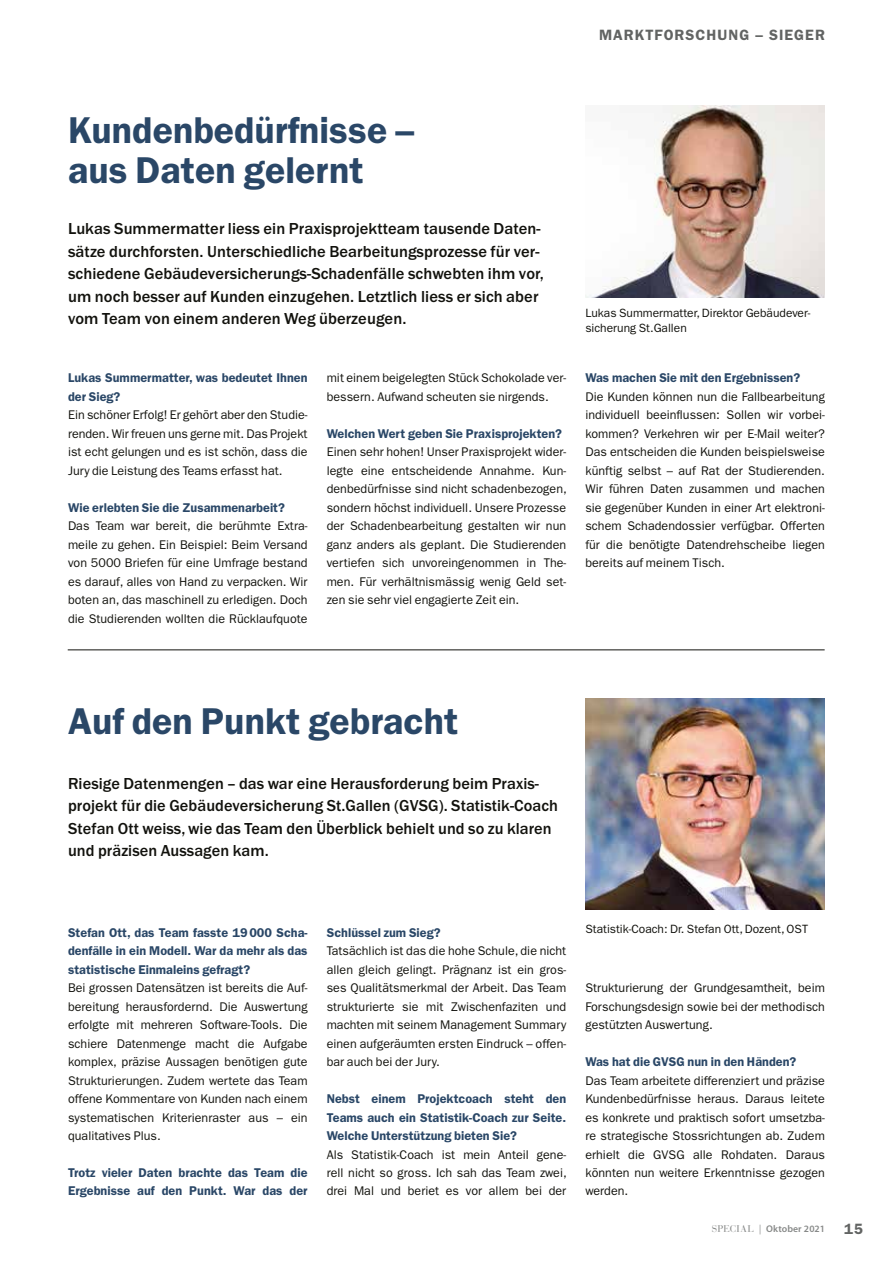
<style>
.page{position:relative;width:893px;height:1263px;background:#fff}
.page>*{position:absolute;margin:0;border:0;box-sizing:border-box;transform-origin:0 0}
.t1{font:600 37.5px/40.5px "Franklin Gothic LT";letter-spacing:.005em;color:#2a4767}
.t2{font:500 16.5px/22.5px "Franklin Gothic LT";letter-spacing:.005em;color:#12120d}
.t3{font:600 15px "Franklin Gothic LT";letter-spacing:.07em;color:#626463}
.t4{font:600 12.75px/18.5px "Franklin Gothic LT";letter-spacing:.005em;color:#2a4767}
.t5{font:12.6px/18.5px "Franklin Gothic LT";letter-spacing:.005em;color:#12120d;text-align:justify}
.t6{font:12px/15px "Franklin Gothic LT";color:#12120d}
.t7{font:600 9.75px "Myriad Pro";letter-spacing:.01em;color:#878988}
.s1{font-family:"Bauer Bodoni";font-weight:400}
</style>
<div class="page">
<img style="left:585px;top:106px;width:240px;height:192px">
<img style="left:585px;top:698px;width:240px;height:212px">
<hr style="left:68px;top:649px;width:757px;height:1px;background:#12120d">
<p class="t3" style="left:599px;top:26px;width:227px">MARKTFORSCHUNG – SIEGER</p>
<h1 class="t1" style="left:68px;top:110px;width:348px">Kundenbedürfnisse – aus Daten gelernt</h1>
<p class="t2" style="left:68px;top:218px;width:477px">Lukas Summermatter liess ein Praxisprojektteam tausende Daten&shy;sätze durchforsten. Unterschiedliche Bearbeitungsprozesse für ver&shy;schiedene Gebäudeversicherungs-Schadenfälle schwebten ihm vor, um noch besser auf Kunden einzugehen. Letztlich liess er sich aber vom Team von einem anderen Weg überzeugen.</p>
<p class="t4" style="left:68px;top:369px;width:241px">Lukas Summermatter, was bedeutet Ihnen der Sieg?</p>
<p class="t5" style="left:68px;top:406px;width:241px">Ein schöner Erfolg! Er gehört aber den Studie&shy;renden. Wir freuen uns gerne mit. Das Projekt ist echt gelungen und es ist schön, dass die Jury die Leistung des Teams erfasst hat.</p>
<p class="t4" style="left:68px;top:498px;width:218px">Wie erlebten Sie die Zusammenarbeit?</p>
<p class="t5" style="left:68px;top:517px;width:241px">Das Team war bereit, die berühmte Extra&shy;meile zu gehen. Ein Beispiel: Beim Versand von 5000 Briefen für eine Umfrage bestand es darauf, alles von Hand zu verpacken. Wir boten an, das maschinell zu erledigen. Doch die Studierenden wollten die Rücklaufquote</p>
<p class="t5" style="left:327px;top:369px;width:241px">mit einem beigelegten Stück Schokolade ver&shy;bessern. Aufwand scheuten sie nirgends.</p>
<p class="t4" style="left:327px;top:424px;width:237px">Welchen Wert geben Sie Praxisprojekten?</p>
<p class="t5" style="left:327px;top:443px;width:242px">Einen sehr hohen! Unser Praxisprojekt wider&shy;legte eine entscheidende Annahme. Kun&shy;denbedürfnisse sind nicht schadenbezogen, sondern höchst individuell. Unsere Prozesse der Schadenbearbeitung gestalten wir nun ganz anders als geplant. Die Studierenden vertiefen sich unvoreingenommen in The&shy;men. Für verhältnismässig wenig Geld set&shy;zen sie sehr viel engagierte Zeit ein.</p>
<p class="t6" style="left:585px;top:305px;width:227px">Lukas Summermatter, Direktor Gebäudever&shy;sicherung St.Gallen</p>
<p class="t4" style="left:585px;top:369px;width:216px">Was machen Sie mit den Ergebnissen?</p>
<p class="t5" style="left:585px;top:387px;width:241px">Die Kunden können nun die Fallbearbeitung individuell beeinflussen: Sollen wir vorbei&shy;kommen? Verkehren wir per E-Mail weiter?<br>Das entscheiden die Kunden beispielsweise künftig selbst – auf Rat der Studierenden.<br>Wir führen Daten zusammen und machen sie gegenüber Kunden in einer Art elektroni&shy;schem Schadendossier verfügbar. Offerten für die benötigte Datendrehscheibe liegen bereits auf meinem Tisch.</p>
<h1 class="t1" style="left:68px;top:700px;width:392px">Auf den Punkt gebracht</h1>
<h2 class="t2" style="left:68px;top:772px;width:491px">Riesige Datenmengen – das war eine Herausforderung beim Praxis&shy;projekt für die Gebäudeversicherung St.Gallen (GVSG). Statistik-Coach Stefan Ott weiss, wie das Team den Überblick behielt und so zu klaren und präzisen Aussagen kam.</h2>
<p class="t4" style="left:68px;top:923px;width:241px;text-align:justify">Stefan Ott, das Team fasste 19000 Scha&shy;denfälle in ein Modell. War da mehr als das statistische Einmaleins gefragt?</p>
<p class="t5" style="left:68px;top:979px;width:241px">Bei grossen Datensätzen ist bereits die Auf&shy;bereitung herausfordernd. Die Auswertung erfolgte mit mehreren Software-Tools. Die schiere Datenmenge macht die Aufgabe komplex, präzise Aussagen benötigen gute Strukturierungen. Zudem wertete das Team offene Kommentare von Kunden nach einem systematischen Kriterienraster aus – ein qualitatives Plus.</p>
<p class="t4" style="left:68px;top:1163px;width:241px">Trotz vieler Daten brachte das Team die<br>Ergebnisse auf den Punkt. War das der</p>
<p class="t4" style="left:327px;top:923px;width:116px">Schlüssel zum Sieg?</p>
<p class="t5" style="left:327px;top:942px;width:241px">Tatsächlich ist das die hohe Schule, die nicht allen gleich gelingt. Prägnanz ist ein gros&shy;ses Qualitätsmerkmal der Arbeit. Das Team strukturierte sie mit Zwischenfaziten und machten mit seinem Management Summary einen aufgeräumten ersten Eindruck – offen&shy;bar auch bei der Jury.</p>
<p class="t4" style="left:327px;top:1089px;width:241px;text-align:justify">Nebst einem Projektcoach steht den Teams auch ein Statistik-Coach zur Seite.<br>Welche Unterstützung bieten Sie?</p>
<p class="t5" style="left:327px;top:1145px;width:242px">Als Statistik-Coach ist mein Anteil gene&shy;rell nicht so gross. Ich sah das Team zwei, drei Mal und beriet es vor allem bei der</p>
<p class="t6" style="left:585px;top:921px;width:224px">Statistik-Coach: Dr. Stefan Ott, Dozent, OST</p>
<p class="t5" style="left:585px;top:979px;width:241px">Strukturierung der Grundgesamtheit, beim Forschungsdesign sowie bei der methodisch gestützten Auswertung.</p>
<p class="t4" style="left:585px;top:1052px;width:213px">Was hat die GVSG nun in den Händen?</p>
<p class="t5" style="left:585px;top:1071px;width:241px">Das Team arbeitete differenziert und präzise Kundenbedürfnisse heraus. Daraus leitete es konkrete und praktisch sofort umsetzba&shy;re strategische Stossrichtungen ab. Zudem erhielt die GVSG alle Rohdaten. Daraus könnten nun weitere Erkenntnisse gezogen werden.</p>
<p class="t7" style="left:712px;top:1223px;width:115px"><span class="s1">SPECIAL |</span> Oktober 2021</p>
<p class="t3" style="left:844px;top:1220px;width:21px">15</p>
</div>
